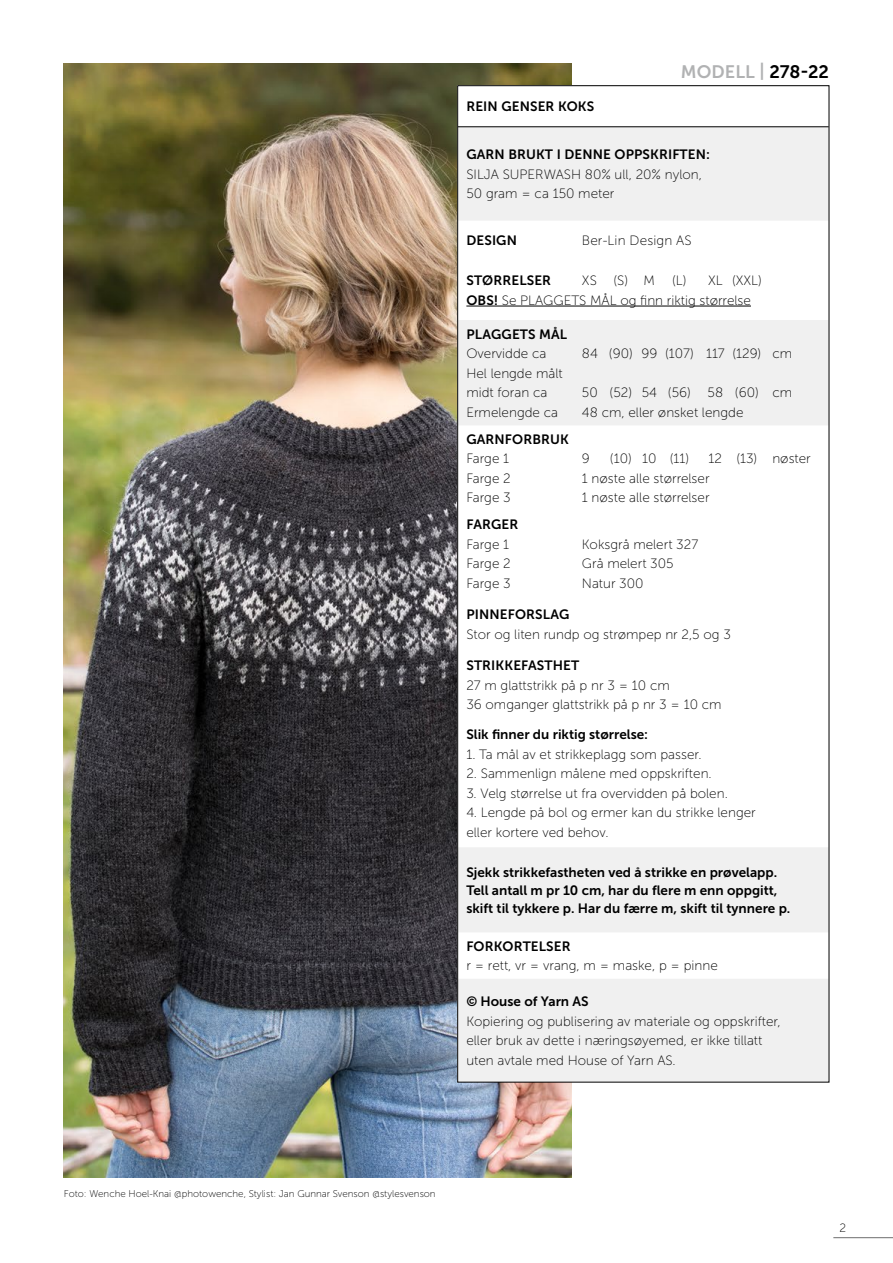
<style>
.page{position:relative;width:893px;height:1263px;background:#fff}
.page>*{position:absolute;margin:0;border:0;box-sizing:border-box;transform-origin:0 0}
.t1{font:18px "Museo Sans 700";color:#b1b2b3}
.t2{font:13.5px "Museo Sans 100";color:#000}
.t3{font:13.5px "Museo Sans 700";color:#000}
.t4{font:12px "Museo Sans 100";color:#000}
.t5{font:9.75px "Museo Sans 100";color:#000}
.s1{color:#000}
.s2{font-family:"Museo Sans 700"}
</style>
<div class="page">
<hr style="left:833px;top:1237px;width:60px;height:1px;background:#6e6e6e">
<img style="left:64px;top:64px;width:507px;height:1114px">
<svg style="left:459px;top:87px;width:368px;height:40px"></svg>
<svg style="left:459px;top:128px;width:368px;height:952px"></svg>
<hr style="left:458px;top:127px;width:371px;height:1px;background:#000">
<hr style="left:466px;top:306px;width:285px;height:1px;background:#000">
<p class="t1" style="left:681px;top:62px;width:149px">MODELL | <span class="s1">278-22</span></p>
<p class="t3" style="left:466px;top:99px;width:129px">REIN GENSER KOKS</p>
<p class="t3" style="left:466px;top:147px;width:245px">GARN BRUKT I DENNE OPPSKRIFTEN:</p>
<p class="t2" style="left:466px;top:167px;width:237px">SILJA SUPERWASH 80% ull, 20% nylon,</p>
<p class="t2" style="left:466px;top:186px;width:150px">50 gram = ca 150 meter</p>
<p class="t3" style="left:466px;top:233px;width:52px">DESIGN</p>
<p class="t2" style="left:582px;top:233px;width:111px">Ber-Lin Design AS</p>
<p class="t3" style="left:466px;top:273px;width:86px">STØRRELSER</p>
<p class="t2" style="left:582px;top:273px;width:75px">XS (S) M</p>
<p class="t2" style="left:672px;top:273px;width:91px">(L) XL (XXL)</p>
<p class="t2" style="left:466px;top:293px;width:286px"><span class="s2">OBS!</span> Se PLAGGETS MÅL og finn riktig størrelse</p>
<p class="t3" style="left:466px;top:326px;width:102px">PLAGGETS MÅL</p>
<p class="t2" style="left:466px;top:346px;width:82px">Overvidde ca</p>
<p class="t2" style="left:582px;top:346px;width:212px">84 (90) 99 (107) 117 (129) cm</p>
<p class="t2" style="left:466px;top:366px;width:98px">Hel lengde målt</p>
<p class="t2" style="left:466px;top:385px;width:83px">midt foran ca</p>
<p class="t2" style="left:582px;top:385px;width:212px">50 (52) 54 (56) 58 (60) cm</p>
<p class="t2" style="left:466px;top:405px;width:93px">Ermelengde ca</p>
<p class="t2" style="left:582px;top:405px;width:163px">48 cm, eller ønsket lengde</p>
<p class="t3" style="left:466px;top:432px;width:104px">GARNFORBRUK</p>
<p class="t2" style="left:466px;top:451px;width:44px">Farge 1</p>
<p class="t2" style="left:582px;top:451px;width:9px">9</p>
<p class="t2" style="left:610px;top:451px;width:81px">(10) 10 (11)</p>
<p class="t2" style="left:709px;top:451px;width:104px">12 (13) nøster</p>
<p class="t2" style="left:466px;top:471px;width:46px">Farge 2</p>
<p class="t2" style="left:582px;top:471px;width:129px">1 nøste alle størrelser</p>
<p class="t2" style="left:466px;top:490px;width:46px">Farge 3</p>
<p class="t2" style="left:582px;top:490px;width:129px">1 nøste alle størrelser</p>
<p class="t3" style="left:466px;top:517px;width:53px">FARGER</p>
<p class="t2" style="left:466px;top:537px;width:44px">Farge 1</p>
<p class="t2" style="left:582px;top:537px;width:118px">Koksgrå melert 327</p>
<p class="t2" style="left:466px;top:557px;width:46px">Farge 2</p>
<p class="t2" style="left:582px;top:557px;width:93px">Grå melert 305</p>
<p class="t2" style="left:466px;top:576px;width:46px">Farge 3</p>
<p class="t2" style="left:582px;top:576px;width:63px">Natur 300</p>
<p class="t3" style="left:466px;top:607px;width:105px">PINNEFORSLAG</p>
<p class="t2" style="left:466px;top:627px;width:266px">Stor og liten rundp og strømpep nr 2,5 og 3</p>
<p class="t3" style="left:466px;top:658px;width:114px">STRIKKEFASTHET</p>
<p class="t2" style="left:466px;top:678px;width:205px">27 m glattstrikk på p nr 3 = 10 cm</p>
<p class="t2" style="left:466px;top:698px;width:257px">36 omganger glattstrikk på p nr 3 = 10 cm</p>
<p class="t3" style="left:466px;top:727px;width:183px">Slik finner du riktig størrelse:</p>
<p class="t2" style="left:466px;top:747px;width:237px">1. Ta mål av et strikkeplagg som passer.</p>
<p class="t2" style="left:466px;top:766px;width:247px">2. Sammenlign målene med oppskriften.</p>
<p class="t2" style="left:466px;top:786px;width:263px">3. Velg størrelse ut fra overvidden på bolen.</p>
<p class="t2" style="left:466px;top:805px;width:291px">4. Lengde på bol og ermer kan du strikke lenger</p>
<p class="t2" style="left:466px;top:825px;width:144px">eller kortere ved behov.</p>
<p class="t3" style="left:466px;top:865px;width:312px">Sjekk strikkefastheten ved å strikke en prøvelapp.</p>
<p class="t3" style="left:466px;top:883px;width:313px">Tell antall m pr 10 cm, har du flere m enn oppgitt,</p>
<p class="t3" style="left:466px;top:901px;width:326px">skift til tykkere p. Har du færre m, skift til tynnere p.</p>
<p class="t3" style="left:466px;top:939px;width:106px">FORKORTELSER</p>
<p class="t2" style="left:466px;top:958px;width:253px">r = rett, vr = vrang, m = maske, p = pinne</p>
<p class="t3" style="left:466px;top:994px;width:124px">© House of Yarn AS</p>
<p class="t2" style="left:466px;top:1014px;width:316px">Kopiering og publisering av materiale og oppskrifter,</p>
<p class="t2" style="left:466px;top:1033px;width:298px">eller bruk av dette i næringsøyemed, er ikke tillatt</p>
<p class="t2" style="left:466px;top:1053px;width:211px">uten avtale med House of Yarn AS.</p>
<p class="t5" style="left:64px;top:1188px;width:373px">Foto: Wenche Hoel-Knai @photowenche, Stylist: Jan Gunnar Svenson @stylesvenson</p>
<p class="t4" style="left:839px;top:1221px;width:8px">2</p>
</div>
